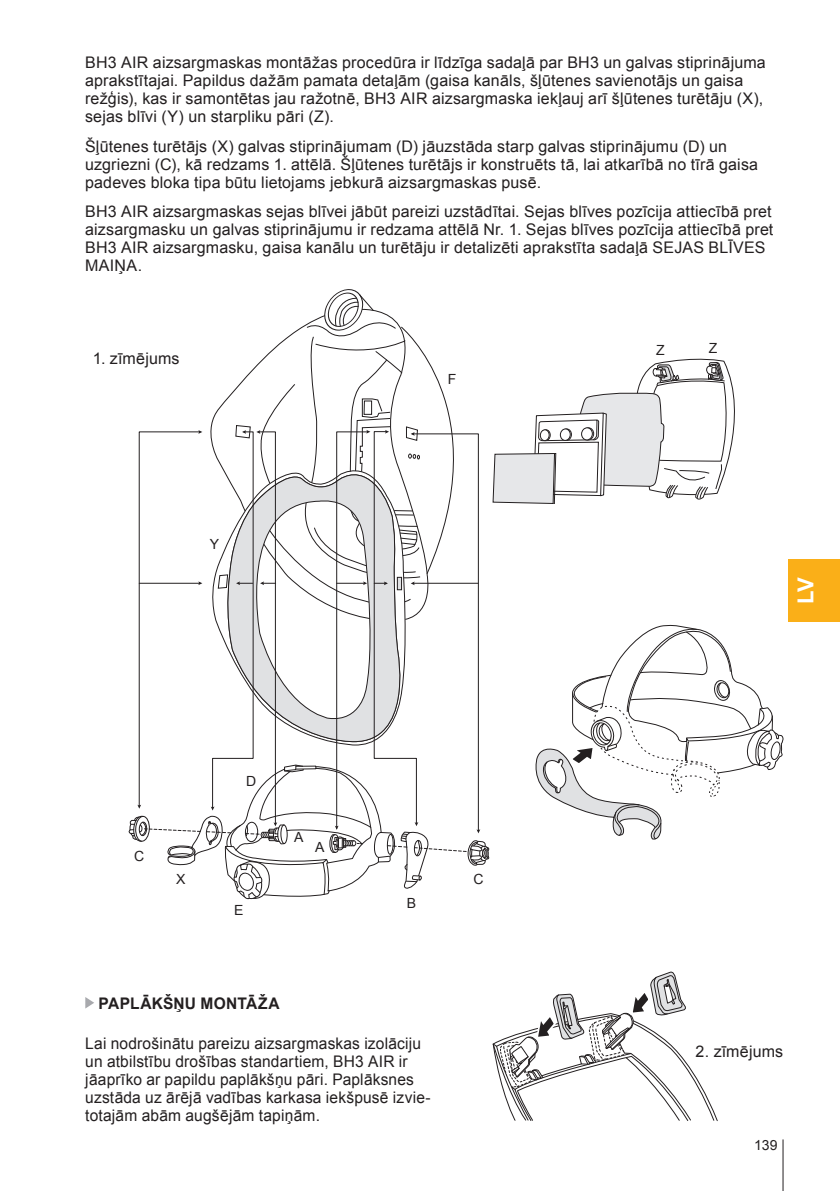
<style>
.page{position:relative;width:840px;height:1191px;background:#fff}
.page>*{position:absolute;margin:0;border:0;box-sizing:border-box;transform-origin:0 0}
.t1{font:700 22px "Arial";color:#fff}
.t2{font:16px/18px "Arial";letter-spacing:.01em;color:#231f20}
.t3{font:700 16px "Arial";letter-spacing:.015em;color:#231f20}
.t4{font:14px "Arial";color:#231f20}
</style>
<div class="page">
<svg style="left:492px;top:971px;width:225px;height:150px"></svg>
<svg style="left:128px;top:289px;width:655px;height:611px"></svg>
<svg style="left:85px;top:997px;width:9px;height:11px"></svg>
<hr style="left:782px;top:1139px;width:1px;height:52px;background:#231f20">
<div style="left:788px;top:559px;width:51px;height:63px;background:#faaf18"></div>
<p class="t2" style="left:85px;top:54px;width:681px">BH3 AIR aizsargmaskas montāžas procedūra ir līdzīga sadaļā par BH3 un galvas stiprinājuma aprakstītajai. Papildus dažām pamata detaļām (gaisa kanāls, šļūtenes savienotājs un gaisa režģis), kas ir samontētas jau ražotnē, BH3 AIR aizsargmaska iekļauj arī šļūtenes turētāju (X), sejas blīvi (Y) un starpliku pāri (Z).</p>
<p class="t2" style="left:85px;top:137px;width:674px">Šļūtenes turētājs (X) galvas stiprinājumam (D) jāuzstāda starp galvas stiprinājumu (D) un uzgriezni (C), kā redzams 1. attēlā. Šļūtenes turētājs ir konstruēts tā, lai atkarībā no tīrā gaisa padeves bloka tipa būtu lietojams jebkurā aizsargmaskas pusē.</p>
<p class="t2" style="left:85px;top:203px;width:689px">BH3 AIR aizsargmaskas sejas blīvei jābūt pareizi uzstādītai. Sejas blīves pozīcija attiecībā pret aizsargmasku un galvas stiprinājumu ir redzama attēlā Nr. 1. Sejas blīves pozīcija attiecībā pret BH3 AIR aizsargmasku, gaisa kanālu un turētāju ir detalizēti aprakstīta sadaļā SEJAS BLĪVES MAIŅA.</p>
<p class="t2" style="left:93px;top:350px;width:88px">1. zīmējums</p>
<p class="t4" style="left:447px;top:369px;width:10px">F</p>
<p class="t4" style="left:655px;top:341px;width:10px">Z</p>
<p class="t4" style="left:708px;top:339px;width:10px">Z</p>
<p class="t4" style="left:209px;top:535px;width:11px">Y</p>
<h1 class="t1" style="left:790px;top:604px;width:29px;rotate:-90deg">LV</h1>
<p class="t4" style="left:134px;top:846px;width:12px">C</p>
<p class="t4" style="left:176px;top:869px;width:11px">X</p>
<p class="t4" style="left:246px;top:771px;width:12px">D</p>
<p class="t4" style="left:234px;top:901px;width:11px">E</p>
<p class="t4" style="left:294px;top:827px;width:11px">A</p>
<p class="t4" style="left:315px;top:837px;width:11px">A</p>
<p class="t3" style="left:98px;top:992px;width:182px">PAPLĀKŠŅU MONTĀŽA</p>
<p class="t4" style="left:406px;top:894px;width:11px">B</p>
<p class="t2" style="left:85px;top:1034px;width:347px">Lai nodrošinātu pareizu aizsargmaskas izolāciju un atbilstību drošības standartiem, BH3 AIR ir jāaprīko ar papildu paplākšņu pāri. Paplāksnes uzstāda uz ārējā vadības karkasa iekšpusē izvie&shy;totajām abām augšējām tapiņām.</p>
<p class="t4" style="left:473px;top:870px;width:12px">C</p>
<p class="t2" style="left:695px;top:1042px;width:89px">2. zīmējums</p>
<p class="t4" style="left:753px;top:1135px;width:25px">139</p>
</div>
